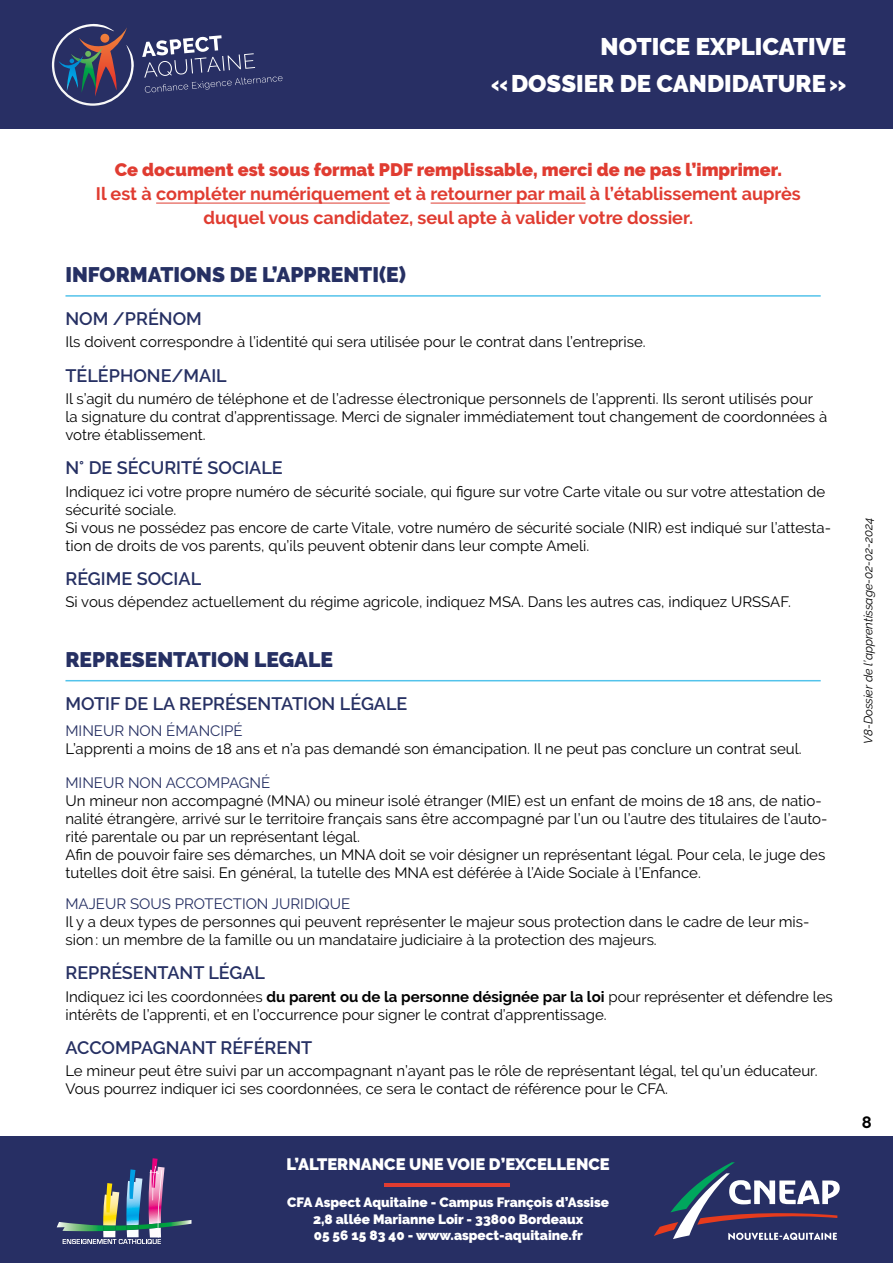
<style>
.page{position:relative;width:893px;height:1263px;background:#fff}
.page>*{position:absolute;margin:0;border:0;box-sizing:border-box;transform-origin:0 0}
.t1{font:900 24px/37.3px "Raleway";color:#fff;text-align:right}
.t2{font:900 21px "Raleway";color:#263063}
.t3{font:600 18px "Raleway";color:#263063}
.t4{font:700 18px/24px "Raleway";color:#e03c31;text-align:center}
.t5{font:900 18px "Raleway";color:#e03c31}
.t6{font:900 16.5px "Raleway";color:#fff}
.t7{font:700 16.5px "Raleway";color:#000}
.t8{font:15px/18px "Raleway";color:#000}
.t9{font:15px "Raleway";color:#263063}
.t10{font:900 13.5px/16.5px "Raleway";color:#fff;text-align:center}
.t11{font:italic 12px "Raleway";color:#000}
.s1{font-weight:700}
</style>
<div class="page">
<div style="left:0;top:0;width:893px;height:128px;background:#282f64"></div>
<svg style="left:52px;top:24px;width:82px;height:82px"></svg>
<svg style="left:142px;top:35px;width:141px;height:58px"></svg>
<div style="left:0;top:1136px;width:893px;height:127px;background:#272f64"></div>
<hr style="left:384px;top:1183px;width:126px;height:3px;background:#e03c31">
<svg style="left:57px;top:1158px;width:134px;height:86px"></svg>
<svg style="left:654px;top:1162px;width:186px;height:78px"></svg>
<hr style="left:156px;top:203px;width:234px;height:1px;background:#e03c31">
<hr style="left:431px;top:203px;width:154px;height:1px;background:#e03c31">
<hr style="left:65px;top:295px;width:756px;height:2px;background:#53c3eb">
<hr style="left:65px;top:680px;width:756px;height:1px;background:#53c3eb">
<h1 class="t1" style="left:491px;top:28px;width:357px">NOTICE EXPLICATIVE «DOSSIER DE CANDIDATURE»</h1>
<p class="t5" style="left:115px;top:159px;width:669px">Ce document est sous format PDF remplissable, merci de ne pas l’imprimer.</p>
<p class="t4" style="left:96px;top:182px;width:706px">Il est à compléter numériquement et à retourner par mail à l’établissement auprès duquel vous candidatez, seul apte à valider votre dossier.</p>
<h2 class="t2" style="left:65px;top:263px;width:342px">INFORMATIONS DE L’APPRENTI(E)</h2>
<p class="t3" style="left:65px;top:309px;width:138px">NOM /PRÉNOM</p>
<p class="t8" style="left:65px;top:333px;width:582px">Ils doivent correspondre à l’identité qui sera utilisée pour le contrat dans l’entreprise.</p>
<p class="t3" style="left:65px;top:365px;width:163px">TÉLÉPHONE/MAIL</p>
<p class="t8" style="left:65px;top:390px;width:763px">Il s’agit du numéro de téléphone et de l’adresse électronique personnels de l’apprenti. Ils seront utilisés pour la signature du contrat d’apprentissage. Merci de signaler immédiatement tout changement de coordonnées à votre établissement.</p>
<p class="t3" style="left:65px;top:458px;width:219px">N° DE SÉCURITÉ SOCIALE</p>
<p class="t8" style="left:65px;top:482px;width:767px">Indiquez ici votre propre numéro de sécurité sociale, qui figure sur votre Carte vitale ou sur votre attestation de sécurité sociale.<br>Si vous ne possédez pas encore de carte Vitale, votre numéro de sécurité sociale (NIR) est indiqué sur l’attesta&shy;tion de droits de vos parents, qu’ils peuvent obtenir dans leur compte Ameli.</p>
<p class="t3" style="left:65px;top:568px;width:137px">RÉGIME SOCIAL</p>
<p class="t8" style="left:65px;top:593px;width:727px">Si vous dépendez actuellement du régime agricole, indiquez MSA. Dans les autres cas, indiquez URSSAF.</p>
<h2 class="t2" style="left:65px;top:648px;width:269px">REPRESENTATION LEGALE</h2>
<p class="t3" style="left:65px;top:693px;width:343px">MOTIF DE LA REPRÉSENTATION LÉGALE</p>
<p class="t9" style="left:65px;top:722px;width:179px">MINEUR NON ÉMANCIPÉ</p>
<p class="t8" style="left:65px;top:739px;width:738px">L’apprenti a moins de 18 ans et n’a pas demandé son émancipation. Il ne peut pas conclure un contrat seul.</p>
<p class="t9" style="left:65px;top:774px;width:206px">MINEUR NON ACCOMPAGNÉ</p>
<p class="t8" style="left:65px;top:792px;width:764px">Un mineur non accompagné (MNA) ou mineur isolé étranger (MIE) est un enfant de moins de 18 ans, de natio&shy;nalité étrangère, arrivé sur le territoire français sans être accompagné par l’un ou l’autre des titulaires de l’auto&shy;rité parentale ou par un représentant légal.<br>Afin de pouvoir faire ses démarches, un MNA doit se voir désigner un représentant légal. Pour cela, le juge des tutelles doit être saisi. En général, la tutelle des MNA est déférée à l’Aide Sociale à l’Enfance.</p>
<p class="t9" style="left:65px;top:895px;width:286px">MAJEUR SOUS PROTECTION JURIDIQUE</p>
<p class="t8" style="left:65px;top:913px;width:745px">Il y a deux types de personnes qui peuvent représenter le majeur sous protection dans le cadre de leur mis&shy;sion: un membre de la famille ou un mandataire judiciaire à la protection des majeurs.</p>
<p class="t3" style="left:65px;top:963px;width:201px">REPRÉSENTANT LÉGAL</p>
<p class="t8" style="left:65px;top:987px;width:769px">Indiquez ici les coordonnées <span class="s1">du parent ou de la personne désignée par la loi</span> pour représenter et défendre les intérêts de l’apprenti, et en l’occurrence pour signer le contrat d’apprentissage.</p>
<p class="t3" style="left:65px;top:1037px;width:248px">ACCOMPAGNANT RÉFÉRENT</p>
<p class="t8" style="left:65px;top:1062px;width:754px">Le mineur peut être suivi par un accompagnant n’ayant pas le rôle de représentant légal, tel qu’un éducateur.<br>Vous pourrez indiquer ici ses coordonnées, ce sera le contact de référence pour le CFA.</p>
<p class="t6" style="left:287px;top:1154px;width:325px">L’ALTERNANCE UNE VOIE D’EXCELLENCE</p>
<p class="t10" style="left:287px;top:1194px;width:323px">CFA Aspect Aquitaine - Campus François d’Assise<br>2,8 allée Marianne Loir - 33800 Bordeaux<br>05 56 15 83 40 - www.aspect-aquitaine.fr</p>
<p class="t11" style="left:861px;top:744px;width:228px;rotate:-90deg">V8-Dossier de l’apprentissage-02-02-2024</p>
<p class="t7" style="left:862px;top:1113px;width:11px">8</p>
</div>
